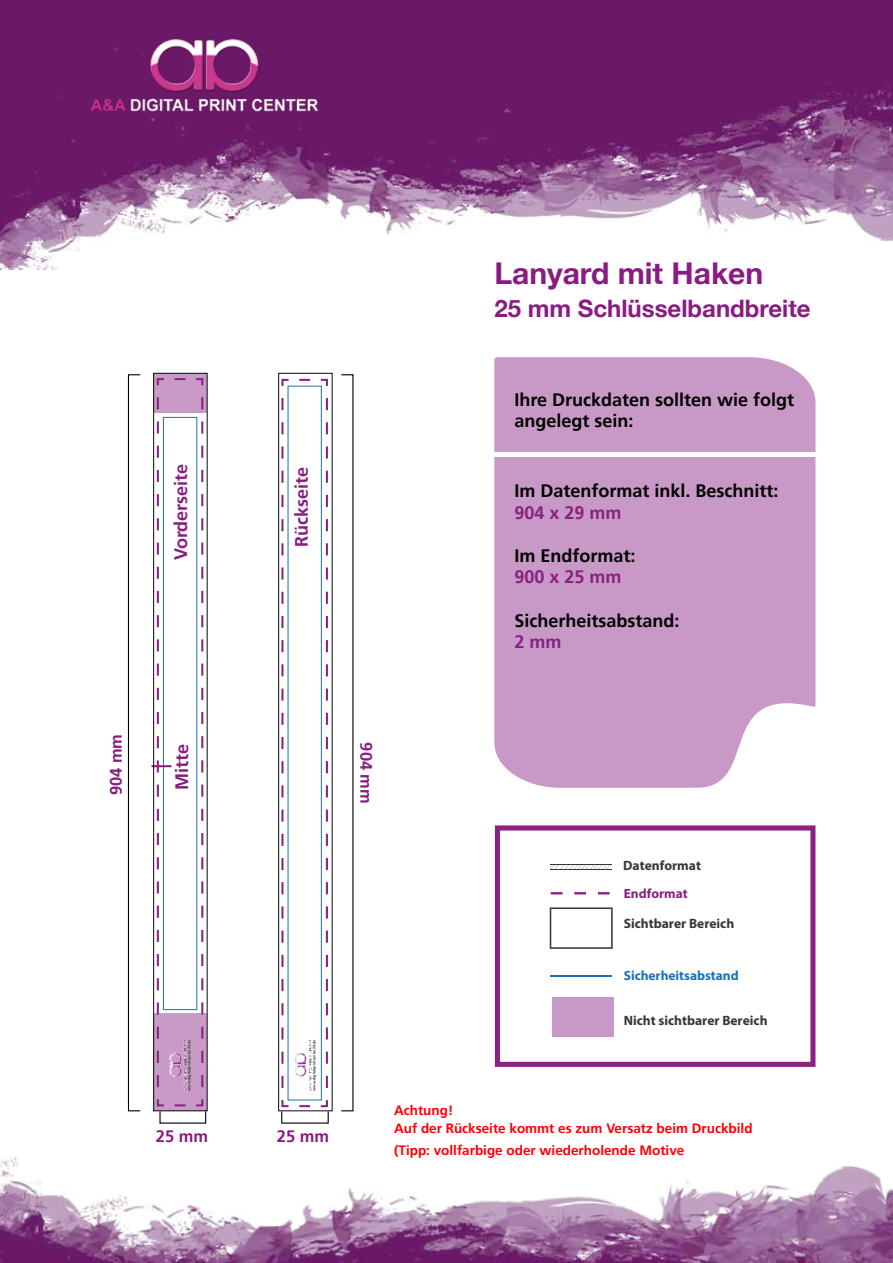
<style>
.page{position:relative;width:893px;height:1263px;background:#fff}
.page>*{position:absolute;margin:0;border:0;box-sizing:border-box;transform-origin:0 0}
.t1{font:700 30px "Helvetica Neue";color:#881c82}
.t2{font:700 24px "Helvetica Neue";color:#881c82}
.t3{font:700 18px/21.6px "Frutiger";color:#000}
.t4{font:700 18px "Frutiger";color:#881c82}
.t5{font:700 18px "Frutiger";color:#892183}
.t6{font:700 16.5px "Frutiger";color:#881c82}
.t7{font:700 13.5px/18px "Frutiger";color:#f00}
.t8{font:700 13.5px "Myriad Pro";color:#353838}
.t9{font:700 13.35px "Myriad Pro";color:#1d71b8}
.t10{font:700 13.35px "Myriad Pro";color:#8a2183}
.t11{font:700 3.6px "Frutiger";color:#363838;scale:1.04 1}
</style>
<div class="page">
<div style="left:0;top:0;width:893px;height:41px;background:#6a1968"></div>
<img style="left:0;top:41px;width:893px;height:228px">
<img style="left:0;top:1111px;width:893px;height:152px">
<img style="left:85px;top:39px;width:238px;height:76px">
<div style="left:494px;top:357px;width:321px;height:431px;background:#c899c6"></div>
<svg style="left:495px;top:825px;width:320px;height:242px"></svg>
<div style="left:552px;top:997px;width:61px;height:40px;background:#c899c6"></div>
<svg style="left:550px;top:907px;width:63px;height:42px"></svg>
<div style="left:463px;top:452px;width:402px;height:5px;background:#fff"></div>
<div style="left:128px;top:374px;width:13px;height:737px;border:1px solid #000"></div>
<div style="left:153px;top:1013px;width:54px;height:98px;background:#c89ac6"></div>
<div style="left:153px;top:373px;width:54px;height:40px;background:#c89ac6"></div>
<svg style="left:194px;top:397px;width:10px;height:710px"></svg>
<svg style="left:156px;top:1099px;width:29px;height:8px"></svg>
<svg style="left:156px;top:378px;width:10px;height:709px"></svg>
<svg style="left:175px;top:378px;width:29px;height:8px"></svg>
<svg style="left:319px;top:398px;width:9px;height:710px"></svg>
<svg style="left:281px;top:1098px;width:29px;height:10px"></svg>
<svg style="left:281px;top:378px;width:10px;height:710px"></svg>
<svg style="left:299px;top:378px;width:29px;height:10px"></svg>
<div style="left:163px;top:417px;width:34px;height:593px;border:1px solid #2271b7"></div>
<hr style="left:151px;top:765px;width:20px;height:2px;background:#892183">
<div style="left:153px;top:373px;width:54px;height:738px;border:1px solid #090909"></div>
<div style="left:278px;top:373px;width:54px;height:738px;border:1px solid #090909"></div>
<img style="left:295px;top:1040px;width:17px;height:51px">
<img style="left:169px;top:1040px;width:18px;height:51px">
<p class="t4" style="left:170px;top:560px;width:98px;rotate:-90deg">Vorderseite</p>
<p class="t4" style="left:290px;top:547px;width:82px;rotate:-90deg">Rückseite</p>
<h1 class="t1" style="left:494px;top:250px;width:270px">Lanyard mit Haken</h1>
<h2 class="t2" style="left:494px;top:290px;width:318px">25 mm Schlüsselbandbreite</h2>
<p class="t3" style="left:514px;top:389px;width:281px">Ihre Druckdaten sollten wie folgt angelegt sein:</p>
<p class="t3" style="left:514px;top:480px;width:266px">Im Datenformat inkl. Beschnitt:</p>
<p class="t5" style="left:514px;top:501px;width:109px">904 x 29 mm</p>
<p class="t3" style="left:514px;top:545px;width:123px">Im Endformat:</p>
<p class="t5" style="left:514px;top:566px;width:109px">900 x 25 mm</p>
<p class="t3" style="left:514px;top:610px;width:167px">Sicherheitsabstand:</p>
<p class="t5" style="left:514px;top:631px;width:49px">2 mm</p>
<p class="t6" style="left:106px;top:795px;width:63px;rotate:-90deg">904 mm</p>
<p class="t6" style="left:376px;top:742px;width:63px;rotate:90deg">904 mm</p>
<p class="t4" style="left:171px;top:790px;width:48px;rotate:-90deg">Mitte</p>
<p class="t11" style="left:187px;top:1091px;width:50px;rotate:-90deg">www.digitalprintcenter24.de</p>
<p class="t11" style="left:312px;top:1091px;width:50px;rotate:-90deg">www.digitalprintcenter24.de</p>
<p class="t6" style="left:156px;top:1126px;width:54px">25 mm</p>
<p class="t6" style="left:277px;top:1126px;width:54px">25 mm</p>
<p class="t8" style="left:623px;top:857px;width:79px">Datenformat</p>
<p class="t10" style="left:624px;top:885px;width:65px">Endformat</p>
<p class="t8" style="left:624px;top:915px;width:112px">Sichtbarer Bereich</p>
<p class="t9" style="left:624px;top:966px;width:116px">Sicherheitsabstand</p>
<p class="t8" style="left:624px;top:1012px;width:145px">Nicht sichtbarer Bereich</p>
<p class="t7" style="left:394px;top:1101px;width:360px">Achtung!<br>Auf der Rückseite kommt es zum Versatz beim Druckbild</p>
<p class="t7" style="left:394px;top:1141px;width:292px">(Tipp: vollfarbige oder wiederholende Motive</p>
</div>
